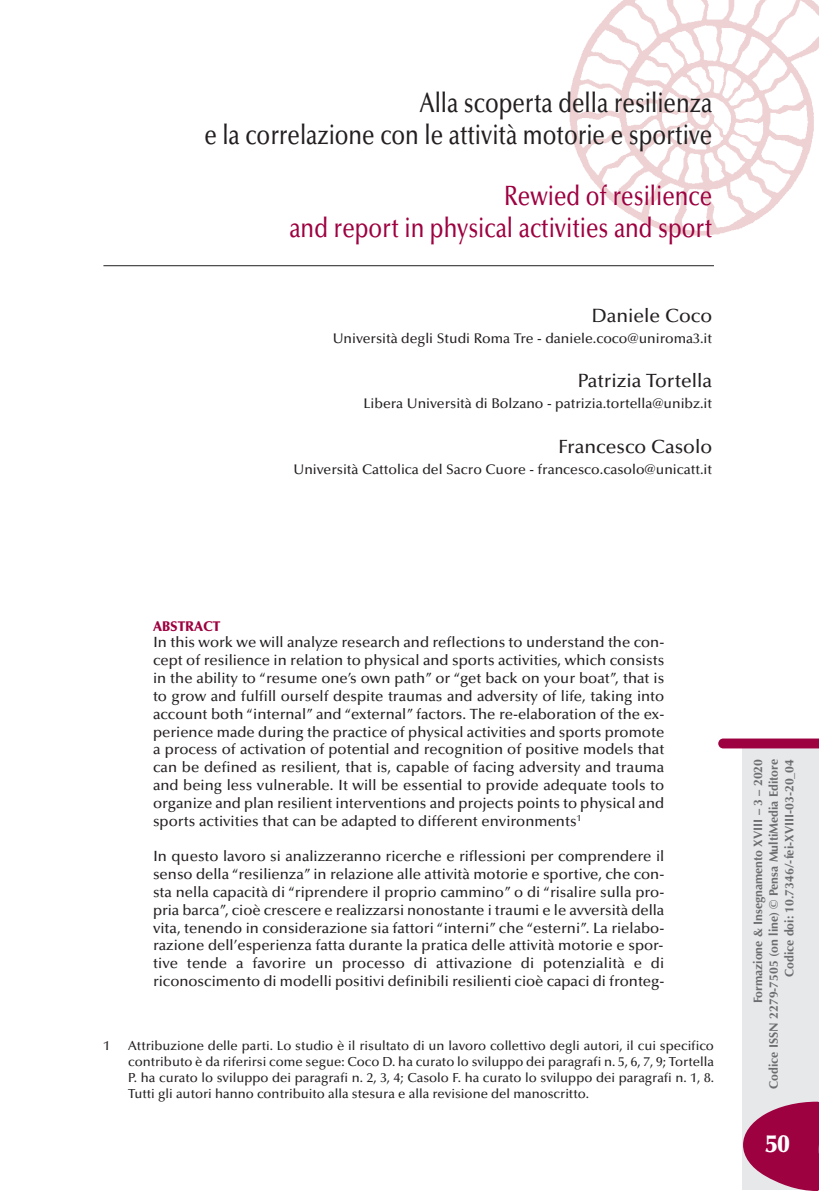
<style>
.page{position:relative;width:819px;height:1191px;background:#fff}
.page>*{position:absolute;margin:0;border:0;box-sizing:border-box;transform-origin:0 0}
.t1{font:500 28px/31.8px "Optima";color:#231f20;text-align:right;scale:.8 1}
.t2{font:500 28px/31.8px "Optima";color:#9d0140;text-align:right;scale:.8 1}
.t3{font:900 24.5px "Optima";color:#fff}
.t4{font:500 19.25px "Optima";color:#231f20}
.t5{font:500 14.88px/17.8px "Optima";color:#231f20;text-align:justify}
.t6{font:500 14px "Optima";color:#231f20}
.t7{font:900 14px "Optima";letter-spacing:-.01em;color:#9d0140}
.t8{font:500 13.12px/16.1px "Optima";color:#231f20;text-align:justify}
.t9{font:700 12.25px/15.8px "Optima";color:#6c6d70;text-align:right}
</style>
<div class="page">
<div style="left:741px;top:748px;width:78px;height:442px;background:#e7e8e9"></div>
<svg style="left:718px;top:738px;width:101px;height:10px"></svg>
<svg style="left:743px;top:1101px;width:76px;height:90px"></svg>
<img style="left:569px;top:0;width:250px;height:236px">
<hr style="left:103px;top:265px;width:611px;height:1px;background:#231f20">
<h1 class="t1" style="left:204px;top:89px;width:636px">Alla scoperta della resilienza<br>e la correlazione con le attività motorie e sportive</h1>
<h1 class="t2" style="left:289px;top:182px;width:530px">Rewied of resilience<br>and report in physical activities and sport</h1>
<p class="t4" style="left:591px;top:308px;width:122px">Daniele Coco</p>
<p class="t6" style="left:332px;top:332px;width:381px">Università degli Studi Roma Tre - daniele.coco@uniroma3.it</p>
<p class="t4" style="left:577px;top:373px;width:136px">Patrizia Tortella</p>
<p class="t6" style="left:363px;top:398px;width:350px">Libera Università di Bolzano - patrizia.tortella@unibz.it</p>
<p class="t4" style="left:558px;top:439px;width:155px">Francesco Casolo</p>
<p class="t6" style="left:293px;top:464px;width:420px">Università Cattolica del Sacro Cuore - francesco.casolo@unicatt.it</p>
<p class="t7" style="left:153px;top:620px;width:69px">ABSTRACT</p>
<p class="t5" style="left:153px;top:635px;width:512px">In this work we will analyze research and reflections to understand the con&shy;cept of resilience in relation to physical and sports activities, which consists in the ability to “resume one’s own path” or “get back on your boat”, that is to grow and fulfill ourself despite traumas and adversity of life, taking into account both “internal” and “external” factors. The re-elaboration of the ex&shy;perience made during the practice of physical activities and sports promote a process of activation of potential and recognition of positive models that can be defined as resilient, that is, capable of facing adversity and trauma and being less vulnerable. It will be essential to provide adequate tools to organize and plan resilient interventions and projects points to physical and sports activities that can be adapted to different environments<sup>1</sup></p>
<p class="t5" style="left:153px;top:848px;width:513px">In questo lavoro si analizzeranno ricerche e riflessioni per comprendere il senso della “resilienza” in relazione alle attività motorie e sportive, che con&shy;sta nella capacità di “riprendere il proprio cammino” o di “risalire sulla pro&shy;pria barca”, cioè crescere e realizzarsi nonostante i traumi e le avversità della vita, tenendo in considerazione sia fattori “interni” che “esterni”. La rielabo&shy;razione dell’esperienza fatta durante la pratica delle attività motorie e spor&shy;tive tende a favorire un processo di attivazione di potenzialità e di riconoscimento di modelli positivi definibili resilienti cioè capaci di fronteg-</p>
<p class="t8" style="left:103px;top:1039px;width:8px">1</p>
<p class="t8" style="left:128px;top:1039px;width:587px">Attribuzione delle parti. Lo studio è il risultato di un lavoro collettivo degli autori, il cui specifico contributo è da riferirsi come segue: Coco D. ha curato lo sviluppo dei paragrafi n. 5, 6, 7, 9; Tortella P. ha curato lo sviluppo dei paragrafi n. 2, 3, 4; Casolo F. ha curato lo sviluppo dei paragrafi n. 1, 8.<br>Tutti gli autori hanno contribuito alla stesura e alla revisione del manoscritto.</p>
<p class="t9" style="left:750px;top:1089px;width:331px;rotate:-90deg">Formazione &amp; Insegnamento XVIII – 3 – 2020<br>Codice ISSN 2279-7505 (on line) © Pensa MultiMedia Editore<br>Codice doi: 10.7346/-fei-XVIII-03-20_04</p>
<h2 class="t3" style="left:765px;top:1134px;width:26px">50</h2>
</div>
